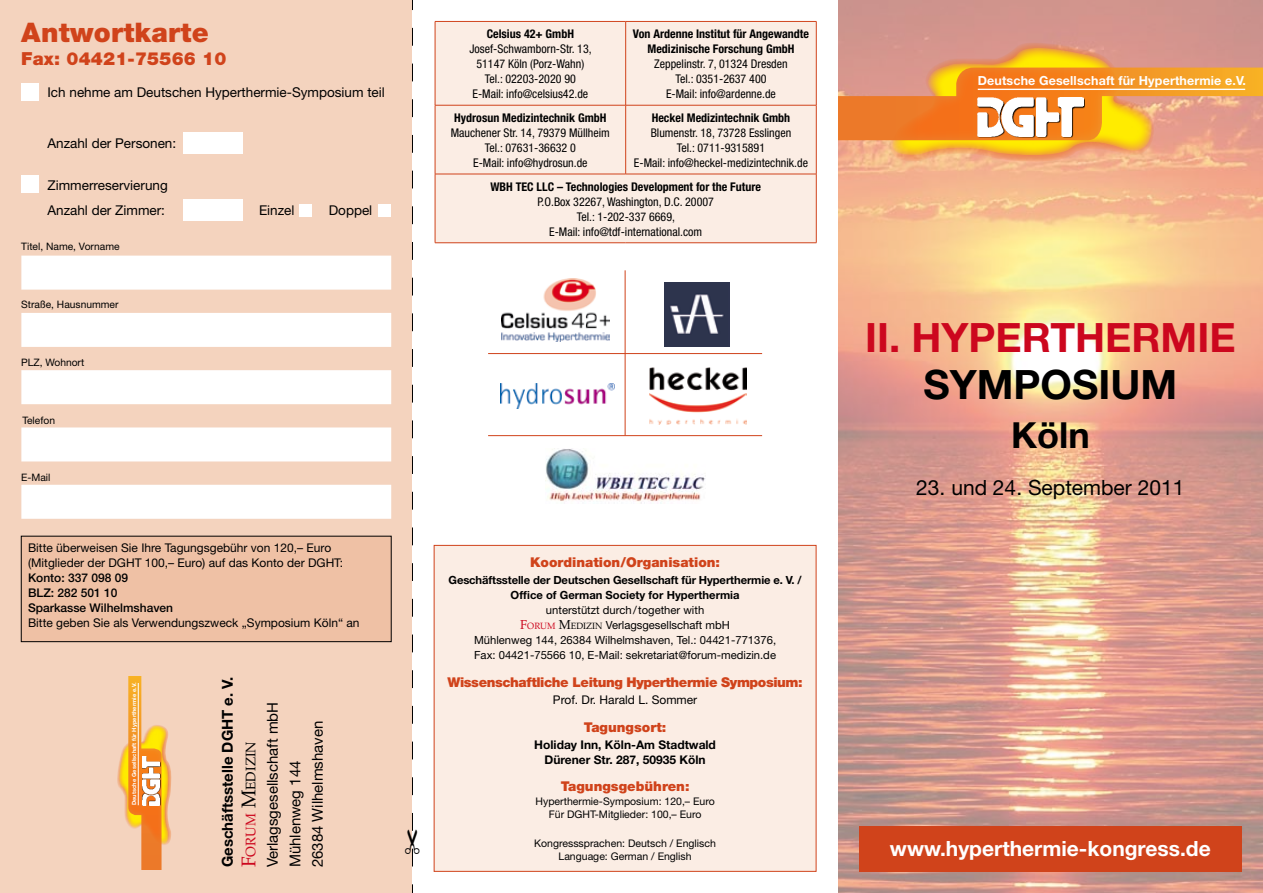
<style>
.page{position:relative;width:1263px;height:893px;background:#fff}
.page>*{position:absolute;margin:0;border:0;box-sizing:border-box;transform-origin:0 0}
.t1{font:700 40.5px "Helvetica Neue";color:#cc071e}
.t2{font:700 40.5px "Helvetica Neue";color:#000}
.t3{font:700 36px "Helvetica Neue";color:#000}
.t4{font:900 27px "Helvetica Neue";letter-spacing:.01em;color:#d0431b}
.t5{font:700 21px "Helvetica Neue";color:#fff}
.t6{font:21px "Helvetica Neue";color:#000}
.t7{font:900 18px "Helvetica Neue";letter-spacing:.01em;color:#d0431b}
.t8{font:15px/22.5px "Helvetica Neue";color:#000}
.t9{font:700 15px "Helvetica Neue";color:#000}
.t10{font:13.65px "Palatino";color:#000}
.t11{font:13.5px/25.2px "Helvetica Neue";color:#000}
.t12{font:900 13.5px "Helvetica Neue";color:#d0431b}
.t13{font:900 13.5px "Helvetica Neue";letter-spacing:-.03em;color:#d0431b}
.t14{font:700 12.45px "Helvetica Neue";letter-spacing:.01em;color:#fff}
.t15{font:condensed 12px/15px "Helvetica Neue";color:#000;text-align:center}
.t16{font:12px/15px "Helvetica Neue";color:#000}
.t17{font:700 condensed 12px/15px "Helvetica Neue";color:#000;text-align:center}
.t18{font:700 12px/15px "Helvetica Neue";color:#000;text-align:center}
.t19{font:500 12px/15px "Helvetica Neue";color:#000}
.t20{font:11.25px/15px "Helvetica Neue";color:#000;text-align:center}
.t21{font:700 11.25px/15px "Helvetica Neue";letter-spacing:-.01em;color:#000;text-align:center}
.t22{font:10.5px/13.5px "Helvetica Neue";color:#000;text-align:center}
.t23{font:10.2px "Helvetica Neue";color:#000}
.t24{font:700 5.7px "Helvetica Neue";letter-spacing:.01em;color:#fff}
.s1{font-size:19.5px;color:#cc071e}
.s2{color:#cc071e}
.s3{font-size:19.5px}
.s4{font-family:"Palatino";font-size:12.75px;color:#cc071e}
.s5{font-family:"Palatino";font-size:8.85px;color:#cc071e}
.s6{font-family:"Palatino";font-size:12.75px}
.s7{font-family:"Palatino";font-size:8.85px}
</style>
<div class="page">
<img style="left:838px;top:0;width:425px;height:893px">
<div style="left:0;top:0;width:412px;height:893px;background:#f4d3be"></div>
<svg style="left:838px;top:43px;width:425px;height:119px;background:#eb9d54"></svg>
<svg style="left:978px;top:98px;width:107px;height:40px"></svg>
<img style="left:978px;top:98px;width:105px;height:38px">
<hr style="left:978px;top:89px;width:267px;height:1px;background:#fff">
<img style="left:502px;top:278px;width:108px;height:64px">
<img style="left:665px;top:283px;width:64px;height:63px">
<img style="left:501px;top:383px;width:113px;height:26px">
<img style="left:650px;top:368px;width:96px;height:57px">
<hr style="left:488px;top:353px;width:274px;height:1px;background:#d0431b">
<hr style="left:625px;top:270px;width:1px;height:165px;background:#d0431b">
<img style="left:545px;top:449px;width:161px;height:54px">
<hr style="left:488px;top:435px;width:274px;height:1px;background:#d0431b">
<svg style="left:117px;top:676px;width:54px;height:193px"></svg>
<svg style="left:142px;top:756px;width:18px;height:1px"></svg>
<img style="left:142px;top:757px;width:18px;height:48px">
<hr style="left:138px;top:683px;width:1px;height:122px;background:#fff">
<div style="left:434px;top:545px;width:382px;height:326px;background:#fbede4"></div>
<div style="left:434px;top:545px;width:382px;height:327px;border:1px solid #d0431b"></div>
<div style="left:436px;top:22px;width:380px;height:220px;background:#fbede4"></div>
<hr style="left:435px;top:21px;width:191px;height:1px;background:#d0431b">
<hr style="left:435px;top:22px;width:1px;height:83px;background:#d0431b">
<hr style="left:626px;top:21px;width:190px;height:1px;background:#d0431b">
<hr style="left:625px;top:22px;width:1px;height:83px;background:#d0431b">
<hr style="left:816px;top:22px;width:1px;height:83px;background:#d0431b">
<hr style="left:435px;top:105px;width:191px;height:1px;background:#d0431b">
<hr style="left:435px;top:105px;width:1px;height:69px;background:#d0431b">
<hr style="left:626px;top:105px;width:190px;height:1px;background:#d0431b">
<hr style="left:625px;top:105px;width:1px;height:69px;background:#d0431b">
<hr style="left:816px;top:105px;width:1px;height:69px;background:#d0431b">
<hr style="left:435px;top:174px;width:191px;height:1px;background:#d0431b">
<hr style="left:435px;top:174px;width:1px;height:69px;background:#d0431b">
<hr style="left:626px;top:174px;width:190px;height:1px;background:#d0431b">
<hr style="left:816px;top:174px;width:1px;height:69px;background:#d0431b">
<hr style="left:435px;top:242px;width:191px;height:1px;background:#d0431b">
<hr style="left:626px;top:242px;width:190px;height:1px;background:#d0431b">
<div style="left:859px;top:826px;width:383px;height:46px;background:#d0431b"></div>
<div style="left:22px;top:256px;width:368px;height:33px;background:#fff"></div>
<div style="left:21px;top:256px;width:370px;height:34px;border:1px solid #fff"></div>
<div style="left:22px;top:314px;width:368px;height:32px;background:#fff"></div>
<div style="left:21px;top:313px;width:370px;height:34px;border:1px solid #fff"></div>
<div style="left:22px;top:371px;width:368px;height:32px;background:#fff"></div>
<div style="left:21px;top:370px;width:370px;height:34px;border:1px solid #fff"></div>
<div style="left:22px;top:428px;width:368px;height:33px;background:#fff"></div>
<div style="left:21px;top:427px;width:370px;height:34px;border:1px solid #fff"></div>
<div style="left:22px;top:485px;width:368px;height:33px;background:#fff"></div>
<div style="left:21px;top:485px;width:370px;height:34px;border:1px solid #fff"></div>
<div style="left:21px;top:84px;width:17px;height:17px;background:#fff"></div>
<div style="left:21px;top:175px;width:17px;height:17px;background:#fff"></div>
<div style="left:184px;top:132px;width:59px;height:21px;background:#fff"></div>
<div style="left:184px;top:200px;width:59px;height:21px;background:#fff"></div>
<div style="left:21px;top:536px;width:370px;height:106px;background:#efc1a5"></div>
<div style="left:21px;top:536px;width:371px;height:106px;border:1px solid #000"></div>
<div style="left:300px;top:204px;width:12px;height:13px;background:#fff"></div>
<div style="left:378px;top:204px;width:13px;height:13px;background:#fff"></div>
<svg style="left:412px;top:0;width:1px;height:893px"></svg>
<h3 class="t4" style="left:21px;top:16px;width:189px">Antwortkarte</h3>
<h3 class="t7" style="left:21px;top:47px;width:207px">Fax: 04421-75566 10</h3>
<p class="t11" style="left:47px;top:79px;width:339px">Ich nehme am Deutschen Hyperthermie-Symposium teil</p>
<p class="t11" style="left:47px;top:130px;width:130px">Anzahl der Personen:</p>
<p class="t11" style="left:47px;top:172px;width:122px">Zimmerreservierung<br>Anzahl der Zimmer:</p>
<p class="t11" style="left:259px;top:197px;width:37px">Einzel</p>
<p class="t11" style="left:329px;top:197px;width:45px">Doppel</p>
<p class="t23" style="left:21px;top:241px;width:100px">Titel, Name, Vorname</p>
<p class="t23" style="left:21px;top:298px;width:99px">Straße, Hausnummer</p>
<p class="t23" style="left:21px;top:356px;width:65px">PLZ, Wohnort</p>
<p class="t23" style="left:22px;top:414px;width:34px">Telefon</p>
<p class="t23" style="left:21px;top:471px;width:31px">E-Mail</p>
<p class="t16" style="left:28px;top:540px;width:317px">Bitte überweisen Sie Ihre Tagungsgebühr von 120,– Euro (Mitglieder der DGHT 100,– Euro) auf das Konto der DGHT:</p>
<p class="t19" style="left:28px;top:570px;width:147px">Konto: 337 098 09<br>BLZ: 282 501 10<br>Sparkasse Wilhelmshaven</p>
<p class="t16" style="left:28px;top:615px;width:333px">Bitte geben Sie als Verwendungszweck „Symposium Köln“ an</p>
<p class="t24" style="left:131px;top:805px;width:124px;rotate:-90deg">Deutsche Gesellschaft für Hyperthermie e.V.</p>
<p class="t9" style="left:218px;top:867px;width:192px;rotate:-90deg">Geschäftsstelle DGHT e. V.</p>
<p class="t10" style="left:242px;top:867px;width:128px;rotate:-90deg"><span class="s1">F</span><span class="s2">ORUM</span> <span class="s3">M</span>EDIZIN</p>
<p class="t8" style="left:261px;top:867px;width:167px;rotate:-90deg">Verlagsgesellschaft mbH<br>Mühlenweg 144<br>26384 Wilhelmshaven</p>
<p class="t17" style="left:487px;top:26px;width:89px">Celsius 42+ GmbH</p>
<p class="t15" style="left:469px;top:41px;width:124px">Josef-Schwamborn-Str. 13,<br>51147 Köln (Porz-Wahn)<br>Tel.: 02203-2020 90<br>E-Mail: info@celsius42.de</p>
<p class="t17" style="left:633px;top:26px;width:178px">Von Ardenne Institut für Angewandte<br>Medizinische Forschung GmbH</p>
<p class="t15" style="left:654px;top:56px;width:135px">Zeppelinstr. 7, 01324 Dresden<br>Tel.: 0351-2637 400<br>E-Mail: info@ardenne.de</p>
<p class="t17" style="left:454px;top:110px;width:154px">Hydrosun Medizintechnik GmbH</p>
<p class="t15" style="left:451px;top:125px;width:161px">Mauchener Str. 14, 79379 Müllheim<br>Tel.: 07631-36632 0<br>E-Mail: info@hydrosun.de</p>
<p class="t17" style="left:652px;top:110px;width:140px">Heckel Medizintechnik Gmbh</p>
<p class="t15" style="left:634px;top:125px;width:175px">Blumenstr. 18, 73728 Esslingen<br>Tel.: 0711-9315891<br>E-Mail: info@heckel-medizintechnik.de</p>
<p class="t17" style="left:490px;top:179px;width:272px">WBH TEC LLC – Technologies Development for the Future</p>
<p class="t15" style="left:537px;top:194px;width:178px">P.O.Box 32267, Washington, D.C. 20007<br>Tel.: 1-202-337 6669,<br>E-Mail: info@tdf-international.com</p>
<p class="t12" style="left:530px;top:554px;width:192px">Koordination/Organisation:</p>
<p class="t21" style="left:449px;top:572px;width:354px">Geschäftsstelle der Deutschen Gesellschaft für Hyperthermie e. V. /<br>Office of German Society for Hyperthermia</p>
<p class="t20" style="left:474px;top:602px;width:304px">unterstützt durch/together with<br><span class="s4">F</span><span class="s5">ORUM</span> <span class="s6">M</span><span class="s7">EDIZIN</span> Verlagsgesellschaft mbH<br>Mühlenweg 144, 26384 Wilhelmshaven, Tel.: 04421-771376, Fax: 04421-75566 10, E-Mail: sekretariat@forum-medizin.de</p>
<p class="t13" style="left:447px;top:674px;width:357px">Wissenschaftliche Leitung Hyperthermie Symposium:</p>
<p class="t16" style="left:553px;top:692px;width:146px">Prof. Dr. Harald L. Sommer</p>
<p class="t12" style="left:584px;top:719px;width:84px">Tagungsort:</p>
<p class="t18" style="left:534px;top:737px;width:183px">Holiday Inn, Köln-Am Stadtwald<br>Dürener Str. 287, 50935 Köln</p>
<p class="t12" style="left:561px;top:779px;width:130px">Tagungsgebühren:</p>
<p class="t22" style="left:535px;top:794px;width:181px">Hyperthermie-Symposium: 120,– Euro<br>Für DGHT-Mitglieder: 100,– Euro</p>
<p class="t22" style="left:534px;top:836px;width:183px">Kongresssprachen: Deutsch / Englisch<br>Language: German / English</p>
<p class="t14" style="left:978px;top:72px;width:270px">Deutsche Gesellschaft für Hyperthermie e.V.</p>
<h1 class="t1" style="left:865px;top:312px;width:372px">II. Hyperthermie</h1>
<h1 class="t2" style="left:923px;top:359px;width:255px">Symposi um</h1>
<h2 class="t3" style="left:1011px;top:413px;width:80px">Köln</h2>
<h3 class="t6" style="left:916px;top:475px;width:270px">23. und 24. September 2011</h3>
<h3 class="t5" style="left:890px;top:835px;width:322px">www.hyperthermie-kongress.de</h3>
</div>
